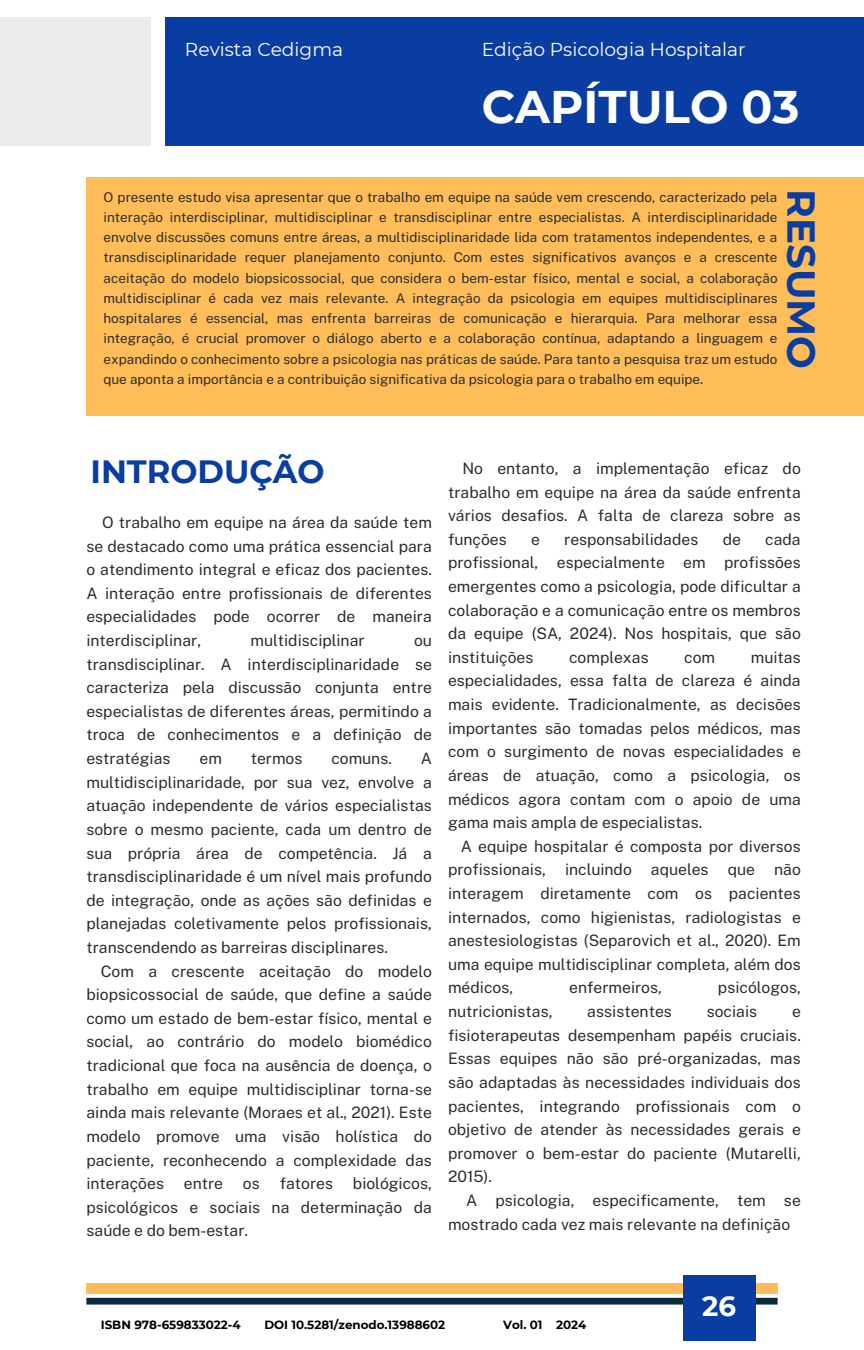
<style>
.page{position:relative;width:864px;height:1350px;background:#fff}
.page>*{position:absolute;margin:0;border:0;box-sizing:border-box;transform-origin:0 0}
.t1{font:700 45.68px "Montserrat";color:#fff}
.t2{font:700 38.93px "Montserrat";color:#093da2}
.t3{font:700 32.18px "Montserrat";color:#093da2}
.t4{font:700 27.68px "Montserrat";color:#fff}
.t5{font:18.68px "Montserrat";color:#fff}
.t6{font:15.75px/23.6px "Public Sans";color:#2b2c30;text-align:justify}
.t7{font:13.5px/20.2px "Public Sans";color:#2b2c30;text-align:justify}
.t8{font:700 11.92px "Montserrat";color:#000}
</style>
<div class="page">
<div style="left:0;top:17px;width:151px;height:128px;background:#eaebeb"></div>
<div style="left:165px;top:17px;width:699px;height:128px;background:#093da2"></div>
<div style="left:86px;top:178px;width:778px;height:238px;background:#ffbd59"></div>
<div style="left:86px;top:1298px;width:692px;height:7px;background:#0a2b3e"></div>
<div style="left:86px;top:1283px;width:692px;height:11px;background:#ffbd59"></div>
<div style="left:683px;top:1275px;width:72px;height:65px;background:#093da2"></div>
<h1 class="t5" style="left:185px;top:38px;width:160px">Revista Cedigma</h1>
<h6 class="t5" style="left:482px;top:38px;width:265px">Edição Psicologia Hospitalar</h6>
<h4 class="t1" style="left:482px;top:79px;width:319px">CAPÍTULO 03</h4>
<h5 class="t7" style="left:104px;top:187px;width:676px">O presente estudo visa apresentar que o trabalho em equipe na saúde vem crescendo, caracterizado pela interação interdisciplinar, multidisciplinar e transdisciplinar entre especialistas. A interdisciplinaridade envolve discussões comuns entre áreas, a multidisciplinaridade lida com tratamentos independentes, e a transdisciplinaridade requer planejamento conjunto. Com estes significativos avanços e a crescente aceitação do modelo biopsicossocial, que considera o bem-estar físico, mental e social, a colaboração multidisciplinar é cada vez mais relevante. A integração da psicologia em equipes multidisciplinares hospitalares é essencial, mas enfrenta barreiras de comunicação e hierarquia. Para melhorar essa integração, é crucial promover o diálogo aberto e a colaboração contínua, adaptando a linguagem e expandindo o conhecimento sobre a psicologia nas práticas de saúde. Para tanto a pesquisa traz um estudo que aponta a importância e a contribuição significativa da psicologia para o trabalho em equipe.</h5>
<h4 class="t2" style="left:825px;top:189px;width:181px;rotate:90deg">RESUMO</h4>
<p class="t3" style="left:91px;top:452px;width:236px">INTRODUÇÃO</p>
<h2 class="t6" style="left:86px;top:510px;width:347px;text-indent:16px">O trabalho em equipe na área da saúde tem se destacado como uma prática essencial para o atendimento integral e eficaz dos pacientes.<br>A interação entre profissionais de diferentes especialidades pode ocorrer de maneira interdisciplinar,</h2>
<h2 class="t6" style="left:251px;top:628px;width:116px">multidisciplinar</h2>
<h2 class="t6" style="left:86px;top:628px;width:347px;text-indent:328px">ou transdisciplinar. A interdisciplinaridade se caracteriza pela discussão conjunta entre especialistas de diferentes áreas, permitindo a troca de conhecimentos e a definição de estratégias</h2>
<h2 class="t6" style="left:199px;top:747px;width:24px">em</h2>
<h2 class="t6" style="left:251px;top:747px;width:53px">termos</h2>
<h2 class="t6" style="left:331px;top:747px;width:62px">comuns.</h2>
<h2 class="t6" style="left:421px;top:747px;width:13px">A</h2>
<h2 class="t6" style="left:86px;top:770px;width:347px">multidisciplinaridade, por sua vez, envolve a</h2>
<h2 class="t6" style="left:86px;top:794px;width:347px">atuação independente de vários especialistas</h2>
<h2 class="t6" style="left:86px;top:817px;width:347px">sobre o mesmo paciente, cada um dentro de</h2>
<h2 class="t6" style="left:86px;top:841px;width:347px">sua própria área de competência. Já a</h2>
<h2 class="t6" style="left:86px;top:865px;width:347px">transdisciplinaridade é um nível mais profundo</h2>
<h2 class="t6" style="left:86px;top:888px;width:347px">de integração, onde as ações são definidas e</h2>
<h2 class="t6" style="left:86px;top:912px;width:347px">planejadas coletivamente pelos profissionais,</h2>
<h2 class="t6" style="left:86px;top:935px;width:303px">transcendendo as barreiras disciplinares.</h2>
<h2 class="t6" style="left:101px;top:959px;width:333px">Com a crescente aceitação do modelo</h2>
<h2 class="t6" style="left:86px;top:983px;width:347px">biopsicossocial de saúde, que define a saúde</h2>
<h2 class="t6" style="left:86px;top:1006px;width:347px">como um estado de bem-estar físico, mental e</h2>
<h2 class="t6" style="left:86px;top:1030px;width:347px">social, ao contrário do modelo biomédico</h2>
<h2 class="t6" style="left:86px;top:1054px;width:347px">tradicional que foca na ausência de doença, o</h2>
<h2 class="t6" style="left:86px;top:1077px;width:347px">trabalho em equipe multidisciplinar torna-se</h2>
<h2 class="t6" style="left:86px;top:1101px;width:347px">ainda mais relevante (Moraes et al., 2021). Este</h2>
<h2 class="t6" style="left:86px;top:1124px;width:347px">modelo promove uma visão holística do</h2>
<h2 class="t6" style="left:86px;top:1148px;width:347px">paciente, reconhecendo a complexidade das</h2>
<h2 class="t6" style="left:86px;top:1172px;width:79px">interações</h2>
<h2 class="t6" style="left:184px;top:1172px;width:41px">entre</h2>
<h2 class="t6" style="left:243px;top:1172px;width:18px">os</h2>
<h2 class="t6" style="left:280px;top:1172px;width:55px">fatores</h2>
<h2 class="t6" style="left:86px;top:1172px;width:347px;text-indent:267px">biológicos, psicológicos e sociais na determinação da saúde e do bem-estar.</h2>
<h3 class="t6" style="left:448px;top:456px;width:354px;text-indent:14px">No entanto, a implementação eficaz do trabalho em equipe na área da saúde enfrenta vários desafios. A falta de clareza sobre as funções</h3>
<h3 class="t6" style="left:448px;top:527px;width:354px;text-indent:317px">cada profissional, especialmente em profissões emergentes como a psicologia, pode dificultar a colaboração e a comunicação entre os membros da equipe (SA, 2024). Nos hospitais, que são instituições</h3>
<h3 class="t6" style="left:531px;top:527px;width:10px">e</h3>
<h3 class="t6" style="left:564px;top:527px;width:136px">responsabilidades</h3>
<h3 class="t6" style="left:723px;top:527px;width:20px">de</h3>
<h3 class="t6" style="left:569px;top:645px;width:81px">complexas</h3>
<h3 class="t6" style="left:684px;top:645px;width:32px">com</h3>
<h3 class="t6" style="left:751px;top:645px;width:52px">muitas</h3>
<h3 class="t6" style="left:448px;top:669px;width:354px">especialidades, essa falta de clareza é ainda</h3>
<h3 class="t6" style="left:448px;top:693px;width:354px">mais evidente. Tradicionalmente, as decisões</h3>
<h3 class="t6" style="left:448px;top:716px;width:354px">importantes são tomadas pelos médicos, mas</h3>
<h3 class="t6" style="left:448px;top:740px;width:354px">com o surgimento de novas especialidades e</h3>
<h3 class="t6" style="left:448px;top:763px;width:354px">áreas de atuação, como a psicologia, os</h3>
<h3 class="t6" style="left:448px;top:787px;width:354px">médicos agora contam com o apoio de uma</h3>
<h3 class="t6" style="left:448px;top:811px;width:256px">gama mais ampla de especialistas.</h3>
<h3 class="t6" style="left:461px;top:834px;width:342px">A equipe hospitalar é composta por diversos</h3>
<h3 class="t6" style="left:448px;top:858px;width:354px">profissionais, incluindo aqueles que não</h3>
<h3 class="t6" style="left:448px;top:882px;width:354px">interagem diretamente com os pacientes</h3>
<h3 class="t6" style="left:448px;top:905px;width:354px">internados, como higienistas, radiologistas e</h3>
<h3 class="t6" style="left:448px;top:929px;width:354px">anestesiologistas (Separovich et al., 2020). Em</h3>
<h3 class="t6" style="left:448px;top:952px;width:354px">uma equipe multidisciplinar completa, além dos</h3>
<h3 class="t6" style="left:448px;top:976px;width:67px">médicos,</h3>
<h3 class="t6" style="left:569px;top:976px;width:94px">enfermeiros,</h3>
<h3 class="t6" style="left:718px;top:976px;width:84px">psicólogos,</h3>
<h3 class="t6" style="left:448px;top:1000px;width:106px">nutricionistas,</h3>
<h3 class="t6" style="left:587px;top:1000px;width:86px">assistentes</h3>
<h3 class="t6" style="left:707px;top:1000px;width:52px">sociais</h3>
<h3 class="t6" style="left:792px;top:1000px;width:10px">e</h3>
<h3 class="t6" style="left:448px;top:1023px;width:354px">fisioterapeutas desempenham papéis cruciais.</h3>
<h3 class="t6" style="left:448px;top:1047px;width:354px">Essas equipes não são pré-organizadas, mas</h3>
<h3 class="t6" style="left:448px;top:1070px;width:354px">são adaptadas às necessidades individuais dos</h3>
<h3 class="t6" style="left:448px;top:1094px;width:354px">pacientes, integrando profissionais com o</h3>
<h3 class="t6" style="left:448px;top:1118px;width:354px">objetivo de atender às necessidades gerais e</h3>
<h3 class="t6" style="left:448px;top:1141px;width:354px">promover o bem-estar do paciente (Mutarelli,</h3>
<h3 class="t6" style="left:448px;top:1165px;width:45px">2015).</h3>
<h3 class="t6" style="left:466px;top:1189px;width:336px">A psicologia, especificamente, tem se</h3>
<h3 class="t6" style="left:448px;top:1212px;width:344px">mostrado cada vez mais relevante na definição</h3>
<h5 class="t4" style="left:702px;top:1289px;width:35px">26</h5>
<p class="t8" style="left:101px;top:1318px;width:141px">ISBN 978-659833022-4</p>
<p class="t8" style="left:264px;top:1318px;width:182px">DOI 10.5281/zenodo.13988602</p>
<p class="t8" style="left:503px;top:1318px;width:85px">Vol. 01 2024</p>
</div>
